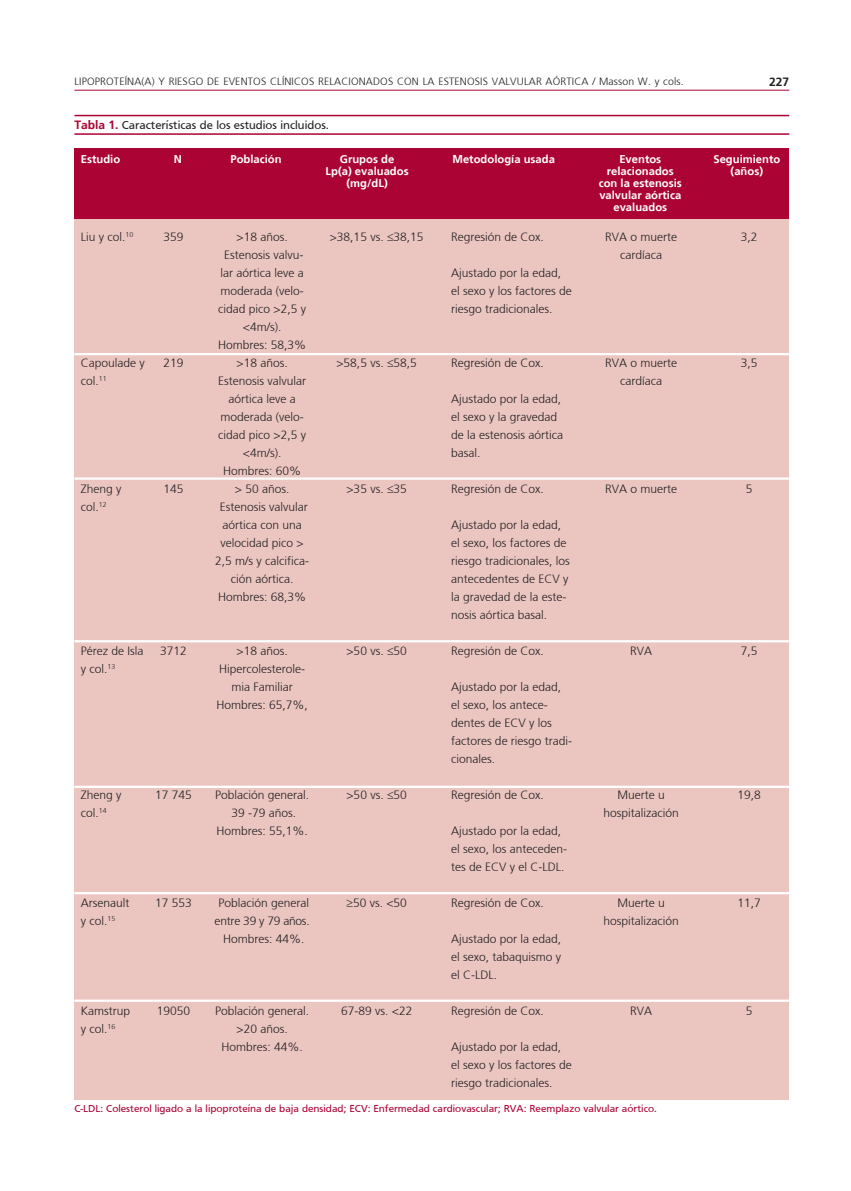
<style>
.page{position:relative;width:851px;height:1191px;background:#fff}
.page>*{position:absolute;margin:0;border:0;box-sizing:border-box;transform-origin:0 0}
.tabla{font:300 12px/18px "Frutiger";color:#231f20}
.tabla_tit_c_raya{font:12px "Frutiger";color:#231f20}
.t1{font:700 12px "Frutiger";color:#231f20}
.tabla_cab_blanco{font:700 11.25px "Frutiger";color:#fff}
.tabla_pie{font:10.5px "Frutiger";color:#ab0333}
.t2{font:300 10.5px "Frutiger";letter-spacing:.015em;color:#231f20}
.s1{font-weight:700;color:#ab0333}
</style>
<div class="page">
<hr style="left:74px;top:90px;width:715px;height:1px;background:#ab0333">
<div style="left:74px;top:219px;width:715px;height:880px;background:#ebc6c1"></div>
<div style="left:74px;top:149px;width:715px;height:70px;background:#ab0333"></div>
<hr style="left:74px;top:115px;width:715px;height:1px;background:#ab0333">
<hr style="left:74px;top:133px;width:715px;height:2px;background:#ab0333">
<hr style="left:74px;top:353px;width:715px;height:2px;background:#fff">
<hr style="left:74px;top:477px;width:715px;height:3px;background:#fff">
<hr style="left:74px;top:640px;width:715px;height:2px;background:#fff">
<hr style="left:74px;top:785px;width:715px;height:3px;background:#fff">
<hr style="left:74px;top:892px;width:715px;height:2px;background:#fff">
<hr style="left:74px;top:999px;width:715px;height:2px;background:#fff">
<p class="t2" style="left:74px;top:76px;width:610px">LIPOPROTEÍNA(A) Y RIESGO DE EVENTOS CLÍNICOS RELACIONADOS CON LA ESTENOSIS VALVULAR AÓRTICA / Masson W. y cols.</p>
<p class="t1" style="left:769px;top:75px;width:22px">227</p>
<p class="tabla_tit_c_raya" style="left:74px;top:118px;width:256px"><span class="s1">Tabla 1.</span> Características de los estudios incluidos.</p>
<p class="tabla_cab_blanco" style="left:81px;top:152px;width:41px">Estudio</p>
<p class="tabla_cab_blanco" style="left:174px;top:152px;width:10px">N</p>
<p class="tabla_cab_blanco" style="left:230px;top:152px;width:53px">Población</p>
<p class="tabla_cab_blanco" style="left:340px;top:152px;width:56px">Grupos de</p>
<p class="tabla_cab_blanco" style="left:452px;top:152px;width:104px">Metodología usada</p>
<p class="tabla_cab_blanco" style="left:619px;top:152px;width:43px">Eventos</p>
<p class="tabla_cab_blanco" style="left:713px;top:152px;width:68px">Seguimiento</p>
<p class="tabla_cab_blanco" style="left:325px;top:164px;width:85px">Lp(a) evaluados</p>
<p class="tabla_cab_blanco" style="left:606px;top:164px;width:68px">relacionados</p>
<p class="tabla_cab_blanco" style="left:730px;top:164px;width:34px">(años)</p>
<p class="tabla_cab_blanco" style="left:346px;top:176px;width:43px">(mg/dL)</p>
<p class="tabla_cab_blanco" style="left:598px;top:176px;width:85px">con la estenosis</p>
<p class="tabla_cab_blanco" style="left:599px;top:188px;width:83px">valvular aórtica</p>
<p class="tabla_cab_blanco" style="left:613px;top:200px;width:55px">evaluados</p>
<p class="tabla" style="left:81px;top:228px;width:54px">Liu y col.<sup>10</sup></p>
<p class="tabla" style="left:163px;top:228px;width:22px">359</p>
<p class="tabla" style="left:451px;top:228px;width:94px">Regresión de Cox.</p>
<p class="tabla" style="left:451px;top:264px;width:122px">Ajustado por la edad, el sexo y los factores de riesgo tradicionales.</p>
<p class="tabla" style="left:236px;top:228px;width:53px">&gt;18 años.</p>
<p class="tabla" style="left:218px;top:246px;width:89px;text-align:center">Estenosis valvu&shy;lar aórtica leve a moderada (velo&shy;cidad pico &gt;2,5 y &lt;4m/s).</p>
<p class="tabla" style="left:218px;top:336px;width:90px">Hombres: 58,3%</p>
<p class="tabla" style="left:236px;top:354px;width:53px">&gt;18 años.</p>
<p class="tabla" style="left:218px;top:372px;width:89px;text-align:center">Estenosis valvular aórtica leve a moderada (velo&shy;cidad pico &gt;2,5 y &lt;4m/s).</p>
<p class="tabla" style="left:223px;top:462px;width:80px">Hombres: 60%</p>
<p class="tabla" style="left:235px;top:480px;width:56px">&gt; 50 años.</p>
<p class="tabla" style="left:215px;top:498px;width:95px;text-align:center">Estenosis valvular aórtica con una velocidad pico &gt;<br>2,5 m/s y calcifica&shy;ción aórtica.</p>
<p class="tabla" style="left:218px;top:588px;width:90px">Hombres: 68,3%</p>
<p class="tabla" style="left:330px;top:228px;width:95px">&gt;38,15 vs. ≤38,15</p>
<p class="tabla" style="left:605px;top:228px;width:74px">RVA o muerte</p>
<p class="tabla" style="left:740px;top:228px;width:18px">3,2</p>
<p class="tabla" style="left:620px;top:246px;width:43px">cardíaca</p>
<p class="tabla" style="left:81px;top:354px;width:66px">Capoulade y</p>
<p class="tabla" style="left:163px;top:354px;width:22px">219</p>
<p class="tabla" style="left:81px;top:372px;width:27px">col.<sup>11</sup></p>
<p class="tabla" style="left:451px;top:354px;width:94px">Regresión de Cox.</p>
<p class="tabla" style="left:451px;top:390px;width:114px">Ajustado por la edad, el sexo y la gravedad de la estenosis aórtica basal.</p>
<p class="tabla" style="left:451px;top:480px;width:94px">Regresión de Cox.</p>
<p class="tabla" style="left:451px;top:516px;width:120px">Ajustado por la edad, el sexo, los factores de riesgo tradicionales, los antecedentes de ECV y la gravedad de la este&shy;nosis aórtica basal.</p>
<p class="tabla" style="left:451px;top:642px;width:94px">Regresión de Cox.</p>
<p class="tabla" style="left:451px;top:678px;width:123px">Ajustado por la edad, el sexo, los antece&shy;dentes de ECV y los factores de riesgo tradi&shy;cionales.</p>
<p class="tabla" style="left:451px;top:786px;width:94px">Regresión de Cox.</p>
<p class="tabla" style="left:451px;top:822px;width:118px">Ajustado por la edad, el sexo, los anteceden&shy;tes de ECV y el C-LDL.</p>
<p class="tabla" style="left:451px;top:894px;width:94px">Regresión de Cox.</p>
<p class="tabla" style="left:451px;top:930px;width:112px;text-align:justify">Ajustado por la edad, el sexo, tabaquismo y el C-LDL.</p>
<p class="tabla" style="left:451px;top:1002px;width:94px">Regresión de Cox.</p>
<p class="tabla" style="left:451px;top:1038px;width:122px">Ajustado por la edad, el sexo y los factores de riesgo tradicionales.</p>
<p class="tabla" style="left:336px;top:354px;width:82px">&gt;58,5 vs. ≤58,5</p>
<p class="tabla" style="left:605px;top:354px;width:74px">RVA o muerte</p>
<p class="tabla" style="left:740px;top:354px;width:18px">3,5</p>
<p class="tabla" style="left:620px;top:372px;width:43px">cardíaca</p>
<p class="tabla" style="left:81px;top:480px;width:42px">Zheng y</p>
<p class="tabla" style="left:163px;top:480px;width:22px">145</p>
<p class="tabla" style="left:81px;top:498px;width:27px">col.<sup>12</sup></p>
<p class="tabla" style="left:346px;top:480px;width:62px">&gt;35 vs. ≤35</p>
<p class="tabla" style="left:605px;top:480px;width:74px">RVA o muerte</p>
<p class="tabla" style="left:745px;top:480px;width:8px">5</p>
<p class="tabla" style="left:81px;top:642px;width:64px">Pérez de Isla</p>
<p class="tabla" style="left:160px;top:642px;width:28px">3712</p>
<p class="tabla" style="left:81px;top:660px;width:36px">y col.<sup>13</sup></p>
<p class="tabla" style="left:236px;top:642px;width:53px">&gt;18 años.</p>
<p class="tabla" style="left:219px;top:660px;width:87px;text-align:center">Hipercolesterole&shy;mia Familiar</p>
<p class="tabla" style="left:216px;top:696px;width:93px">Hombres: 65,7%,</p>
<p class="tabla" style="left:346px;top:642px;width:62px">&gt;50 vs. ≤50</p>
<p class="tabla" style="left:630px;top:642px;width:24px">RVA</p>
<p class="tabla" style="left:740px;top:642px;width:18px">7,5</p>
<p class="tabla" style="left:81px;top:786px;width:42px">Zheng y</p>
<p class="tabla" style="left:155px;top:786px;width:38px">17 745</p>
<p class="tabla" style="left:81px;top:804px;width:27px">col.<sup>14</sup></p>
<p class="tabla" style="left:215px;top:786px;width:96px">Población general.</p>
<p class="tabla" style="left:231px;top:804px;width:66px">39 -79 años.</p>
<p class="tabla" style="left:216px;top:822px;width:93px">Hombres: 55,1%.</p>
<p class="tabla" style="left:346px;top:786px;width:62px">&gt;50 vs. ≤50</p>
<p class="tabla" style="left:617px;top:786px;width:49px">Muerte u</p>
<p class="tabla" style="left:737px;top:786px;width:25px">19,8</p>
<p class="tabla" style="left:603px;top:804px;width:77px">hospitalización</p>
<p class="tabla" style="left:81px;top:894px;width:50px">Arsenault</p>
<p class="tabla" style="left:155px;top:894px;width:38px">17 553</p>
<p class="tabla" style="left:81px;top:912px;width:36px">y col.<sup>15</sup></p>
<p class="tabla" style="left:215px;top:894px;width:97px;text-align:center">Población general entre 39 y 79 años.</p>
<p class="tabla" style="left:223px;top:930px;width:83px">Hombres: 44%.</p>
<p class="tabla" style="left:346px;top:894px;width:62px">≥50 vs. &lt;50</p>
<p class="tabla" style="left:617px;top:894px;width:49px">Muerte u</p>
<p class="tabla" style="left:737px;top:894px;width:25px">11,7</p>
<p class="tabla" style="left:603px;top:912px;width:77px">hospitalización</p>
<p class="tabla" style="left:215px;top:1002px;width:96px">Población general.</p>
<p class="tabla" style="left:236px;top:1020px;width:53px">&gt;20 años.</p>
<p class="tabla" style="left:221px;top:1038px;width:83px">Hombres: 44%.</p>
<p class="tabla" style="left:81px;top:1002px;width:51px">Kamstrup</p>
<p class="tabla" style="left:157px;top:1002px;width:35px">19050</p>
<p class="tabla" style="left:81px;top:1020px;width:36px">y col.<sup>16</sup></p>
<p class="tabla" style="left:341px;top:1002px;width:73px">67-89 vs. &lt;22</p>
<p class="tabla" style="left:630px;top:1002px;width:24px">RVA</p>
<p class="tabla" style="left:745px;top:1002px;width:8px">5</p>
<p class="tabla_pie" style="left:74px;top:1102px;width:584px">C-LDL: Colesterol ligado a la lipoproteína de baja densidad; ECV: Enfermedad cardiovascular; RVA: Reemplazo valvular aórtico.</p>
</div>
